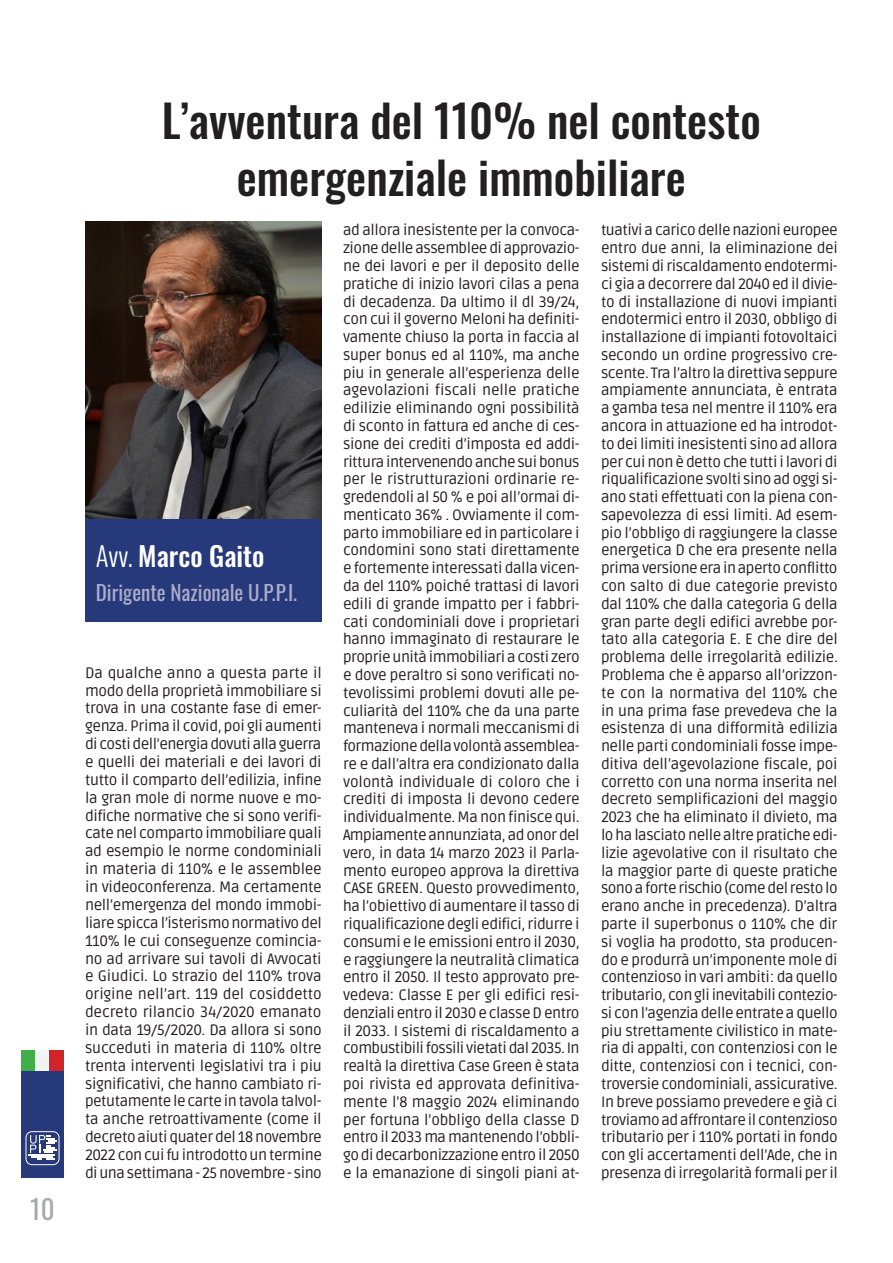
<style>
.page{position:relative;width:893px;height:1263px;background:#fff}
.page>*{position:absolute;margin:0;border:0;box-sizing:border-box;transform-origin:0 0}
.t1{font:500 45px "Oswald";color:#231f20}
.PARAGRAFO_BASE_UPPI{font:500 27px "Oswald";color:#fff}
.t2{font:27px "Oswald";color:#a8a9ad}
.PARAGRAFO_BASE_UPPI-2{font:21px "Oswald";color:#adacc9}
.PARAGRAFO_BASE_UPPI-3{font:15px/17.9px "Ruda";letter-spacing:-.03em;color:#231f20;text-align:justify}
.s1{font-weight:300}
</style>
<div class="page">
<div style="left:21px;top:1070px;width:43px;height:108px;background:#26397b"></div>
<div style="left:21px;top:1050px;width:14px;height:20px;background:#40ae49"></div>
<div style="left:35px;top:1050px;width:15px;height:20px;background:#f2f3f4"></div>
<div style="left:50px;top:1050px;width:14px;height:20px;background:#d1232a"></div>
<svg style="left:26px;top:1131px;width:34px;height:34px"></svg>
<img style="left:85px;top:222px;width:237px;height:297px">
<div style="left:85px;top:519px;width:237px;height:102px;background:#26397b"></div>
<h2 class="t2" style="left:30px;top:1185px;width:26px">10</h2>
<p class="t1" style="left:162px;top:97px;width:600px">L’avventura del 110% nel contesto</p>
<p class="t1" style="left:237px;top:154px;width:450px">emergenziale immobiliare</p>
<p class="PARAGRAFO_BASE_UPPI" style="left:96px;top:542px;width:170px"><span class="s1">Avv.</span> Marco Gaito</p>
<p class="PARAGRAFO_BASE_UPPI-2" style="left:96px;top:574px;width:203px">Dirigente Nazionale U.P.P.I.</p>
<p class="PARAGRAFO_BASE_UPPI-3" style="left:85px;top:663px;width:238px">Da qualche anno a questa parte il modo della proprietà immobiliare si trova in una costante fase di emer&shy;genza. Prima il covid, poi gli aumenti di costi dell’energia dovuti alla guerra e quelli dei materiali e dei lavori di tutto il comparto dell’edilizia, infine la gran mole di norme nuove e mo&shy;difiche normative che si sono verifi&shy;cate nel comparto immobiliare quali ad esempio le norme condominiali in materia di 110% e le assemblee in videoconferenza. Ma certamente nell’emergenza del mondo immobi&shy;liare spicca l’isterismo normativo del 110% le cui conseguenze comincia&shy;no ad arrivare sui tavoli di Avvocati e Giudici. Lo strazio del 110% trova origine nell’art. 119 del cosiddetto decreto rilancio 34/2020 emanato in data 19/5/2020. Da allora si sono succeduti in materia di 110% oltre trenta interventi legislativi tra i piu significativi, che hanno cambiato ri&shy;petutamente le carte in tavola talvol&shy;ta anche retroattivamente (come il decreto aiuti quater del 18 novembre 2022 con cui fu introdotto un termine di una settimana - 25 novembre - sino</p>
<p class="PARAGRAFO_BASE_UPPI-3" style="left:343px;top:220px;width:238px">ad allora inesistente per la convoca&shy;zione delle assemblee di approvazio&shy;ne dei lavori e per il deposito delle pratiche di inizio lavori cilas a pena di decadenza. Da ultimo il dl 39/24, con cui il governo Meloni ha definiti&shy;vamente chiuso la porta in faccia al super bonus ed al 110%, ma anche piu in generale all’esperienza delle agevolazioni fiscali nelle pratiche edilizie eliminando ogni possibilità di sconto in fattura ed anche di ces&shy;sione dei crediti d’imposta ed addi&shy;rittura intervenendo anche sui bonus per le ristrutturazioni ordinarie re&shy;gredendoli al 50 % e poi all’ormai di&shy;menticato 36% . Ovviamente il com&shy;parto immobiliare ed in particolare i condomini sono stati direttamente e fortemente interessati dalla vicen&shy;da del 110% poiché trattasi di lavori edili di grande impatto per i fabbri&shy;cati condominiali dove i proprietari hanno immaginato di restaurare le proprie unità immobiliari a costi zero e dove peraltro si sono verificati no&shy;tevolissimi problemi dovuti alle pe&shy;culiarità del 110% che da una parte manteneva i normali meccanismi di formazione della volontà assemblea&shy;re e dall’altra era condizionato dalla volontà individuale di coloro che i crediti di imposta li devono cedere individualmente. Ma non finisce qui.<br>Ampiamente annunziata, ad onor del vero, in data 14 marzo 2023 il Parla&shy;mento europeo approva la direttiva CASE GREEN. Questo provvedimento, ha l’obiettivo di aumentare il tasso di riqualificazione degli edifici, ridurre i consumi e le emissioni entro il 2030, e raggiungere la neutralità climatica entro il 2050. Il testo approvato pre&shy;vedeva: Classe E per gli edifici resi&shy;denziali entro il 2030 e classe D entro il 2033. I sistemi di riscaldamento a combustibili fossili vietati dal 2035. In realtà la direttiva Case Green è stata poi rivista ed approvata definitiva&shy;mente l’8 maggio 2024 eliminando per fortuna l’obbligo della classe D entro il 2033 ma mantenendo l’obbli&shy;go di decarbonizzazione entro il 2050 e la emanazione di singoli piani at-</p>
<p class="PARAGRAFO_BASE_UPPI-3" style="left:601px;top:220px;width:238px">tuativi a carico delle nazioni europee entro due anni, la eliminazione dei sistemi di riscaldamento endotermi&shy;ci gia a decorrere dal 2040 ed il divie&shy;to di installazione di nuovi impianti endotermici entro il 2030, obbligo di installazione di impianti fotovoltaici secondo un ordine progressivo cre&shy;scente. Tra l’altro la direttiva seppure ampiamente annunciata, è entrata a gamba tesa nel mentre il 110% era ancora in attuazione ed ha introdot&shy;to dei limiti inesistenti sino ad allora per cui non è detto che tutti i lavori di riqualificazione svolti sino ad oggi si&shy;ano stati effettuati con la piena con&shy;sapevolezza di essi limiti. Ad esem&shy;pio l’obbligo di raggiungere la classe energetica D che era presente nella prima versione era in aperto conflitto con salto di due categorie previsto dal 110% che dalla categoria G della gran parte degli edifici avrebbe por&shy;tato alla categoria E. E che dire del problema delle irregolarità edilizie.<br>Problema che è apparso all’orizzon&shy;te con la normativa del 110% che in una prima fase prevedeva che la esistenza di una difformità edilizia nelle parti condominiali fosse impe&shy;ditiva dell’agevolazione fiscale, poi corretto con una norma inserita nel decreto semplificazioni del maggio 2023 che ha eliminato il divieto, ma lo ha lasciato nelle altre pratiche edi&shy;lizie agevolative con il risultato che la maggior parte di queste pratiche sono a forte rischio (come del resto lo erano anche in precedenza). D’altra parte il superbonus o 110% che dir si voglia ha prodotto, sta producen&shy;do e produrrà un’imponente mole di contenzioso in vari ambiti: da quello tributario, con gli inevitabili contezio&shy;si con l’agenzia delle entrate a quello piu strettamente civilistico in mate&shy;ria di appalti, con contenziosi con le ditte, contenziosi con i tecnici, con&shy;troversie condominiali, assicurative.<br>In breve possiamo prevedere e già ci troviamo ad affrontare il contenzioso tributario per i 110% portati in fondo con gli accertamenti dell’Ade, che in presenza di irregolarità formali per il</p>
</div>
